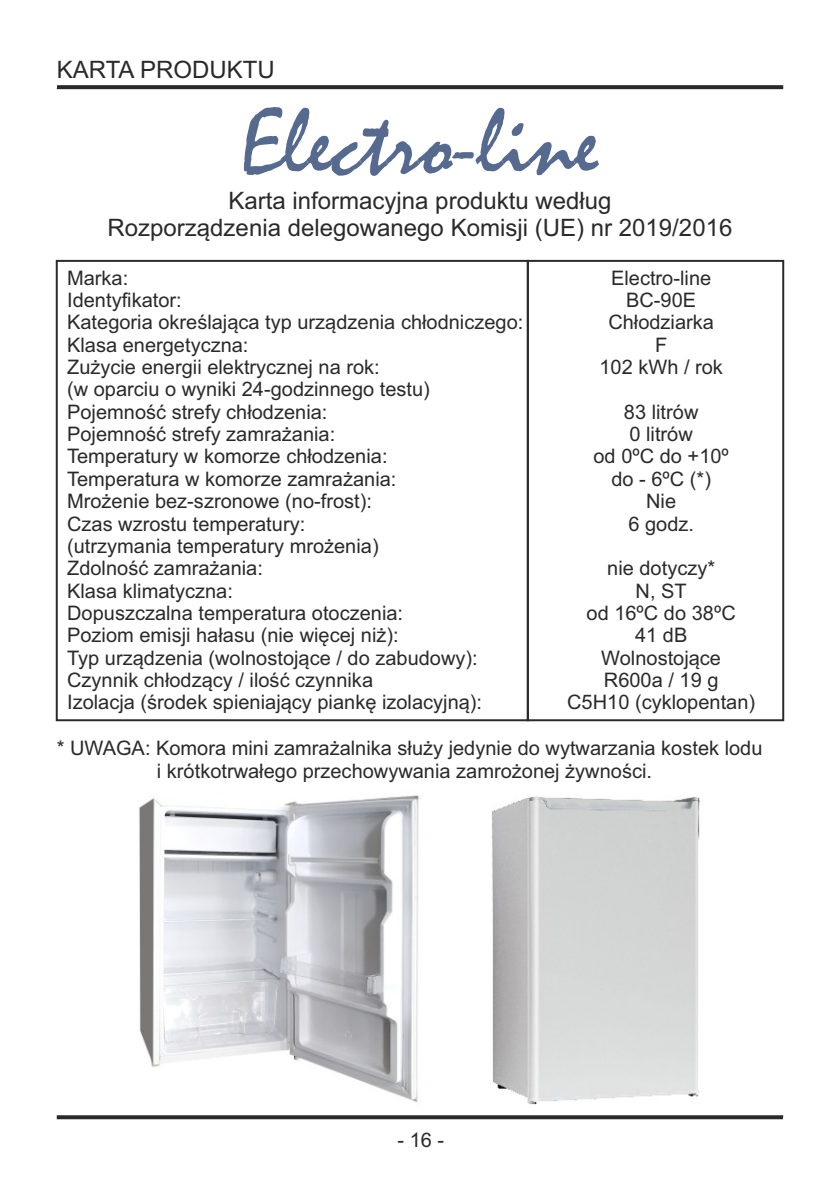
<style>
.page{position:relative;width:840px;height:1191px;background:#fff}
.page>*{position:absolute;margin:0;border:0;box-sizing:border-box;transform-origin:0 0}
.t1{font:96px "Mistral";color:#56698f}
.t2{font:24px/26.8px "Arial";color:#2b2a29;text-align:center}
.t3{font:20px/22.4px "Arial";color:#2b2a29;text-align:center}
</style>
<div class="page">
<svg style="left:57px;top:1115px;width:725px;height:4px;background:#383737"></svg>
<div style="left:56px;top:260px;width:472px;height:461px;border:2px solid #2b2a29"></div>
<div style="left:526px;top:260px;width:257px;height:461px;border:2px solid #2b2a29"></div>
<svg style="left:57px;top:85px;width:725px;height:4px;background:#333231"></svg>
<img style="left:492px;top:796px;width:209px;height:309px">
<img style="left:139px;top:795px;width:283px;height:307px">
<p class="t2" style="left:57px;top:59px;width:219px">KARTA PRODUKTU</p>
<h1 class="t1" style="left:241px;top:111px;width:359px">Electro-line</h1>
<p class="t2" style="left:107px;top:189px;width:626px">Karta informacyjna produktu według<br>Rozporządzenia delegowanego Komisji (UE) nr 2019/2016</p>
<p class="t3" style="left:67px;top:268px;width:457px;text-align:left">Marka:<br>Identyfikator:<br>Kategoria określająca typ urządzenia chłodniczego:<br>Klasa energetyczna:<br>Zużycie energii elektrycznej na rok:<br>(w oparciu o wyniki 24-godzinnego testu)<br>Pojemność strefy chłodzenia:<br>Pojemność strefy zamrażania:<br>Temperatury w komorze chłodzenia:<br>Temperatura w komorze zamrażania:<br>Mrożenie bez-szronowe (no-frost):<br>Czas wzrostu temperatury:<br>(utrzymania temperatury mrożenia)<br>Zdolność zamrażania:<br>Klasa klimatyczna:<br>Dopuszczalna temperatura otoczenia:<br>Poziom emisji hałasu (nie więcej niż):<br>Typ urządzenia (wolnostojące / do zabudowy):<br>Czynnik chłodzący / ilość czynnika<br>Izolacja (środek spieniający piankę izolacyjną):</p>
<p class="t3" style="left:599px;top:268px;width:125px">Electro-line<br>BC-90E<br>Chłodziarka<br>F<br>102 kWh / rok</p>
<p class="t3" style="left:593px;top:402px;width:137px">83 litrów<br>0 litrów<br>od 0ºC do +10º do - 6ºC (*)<br>Nie<br>6 godz.</p>
<p class="t3" style="left:567px;top:559px;width:189px">nie dotyczy*<br>N, ST<br>od 16ºC do 38ºC<br>41 dB<br>Wolnostojące<br>R600a / 19 g<br>C5H10 (cyklopentan)</p>
<p class="t3" style="left:57px;top:739px;width:707px">* UWAGA: Komora mini zamrażalnika służy jedynie do wytwarzania kostek lodu i krótkotrwałego przechowywania zamrożonej żywności.</p>
<p class="t3" style="left:397px;top:1130px;width:48px">- 16 -</p>
</div>
